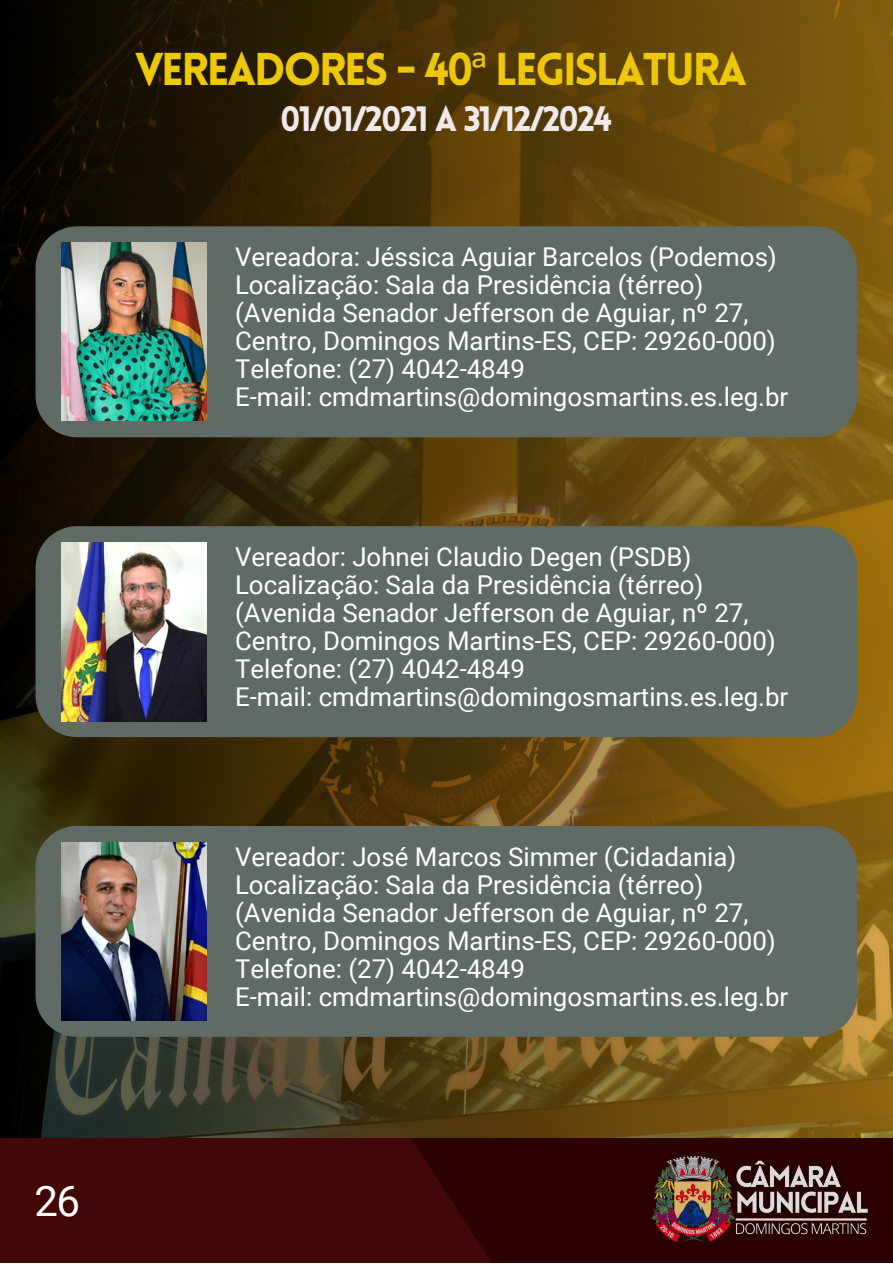
<style>
.page{position:relative;width:893px;height:1264px;background:#fff}
.page>*{position:absolute;margin:0;border:0;box-sizing:border-box;transform-origin:0 0}
.t1{font:900 45px "Lovelo";letter-spacing:-.055em;color:#edc808}
.t2{font:42px "Roboto";color:#fff}
.t3{font:900 34.5px "Lovelo";letter-spacing:-.055em;color:#f1e9e9}
.t4{font:25.8px "Roboto";color:#fff}
.s1{font-family:"Noto Sans";font-weight:400}
</style>
<div class="page">
<img style="left:0;top:0;width:892px;height:1137px">
<div style="left:0;top:1137px;width:892px;height:125px;background:#420707"></div>
<div style="left:411px;top:1137px;width:481px;height:125px;background:#2b0101"></div>
<div style="left:36px;top:226px;width:820px;height:211px;background:#606b65"></div>
<div style="left:36px;top:526px;width:820px;height:211px;background:#606b65"></div>
<div style="left:36px;top:825px;width:820px;height:211px;background:#606b65"></div>
<img style="left:61px;top:242px;width:145px;height:179px">
<img style="left:61px;top:542px;width:145px;height:179px">
<img style="left:61px;top:842px;width:145px;height:178px">
<img style="left:736px;top:1160px;width:132px;height:52px">
<img style="left:651px;top:1155px;width:82px;height:87px">
<img style="left:728px;top:1212px;width:140px;height:30px">
<hr style="left:736px;top:1218px;width:129px;height:2px;background:#fff">
<p class="t1" style="left:135px;top:51px;width:613px">VEREADORES - 40<span class="s1">ª</span> LEGISLATURA</p>
<p class="t3" style="left:280px;top:105px;width:333px">01/01/2021 A 31/12/2024</p>
<p class="t4" style="left:235px;top:242px;width:543px">Vereadora: Jéssica Aguiar Barcelos (Podemos)</p>
<p class="t4" style="left:235px;top:270px;width:470px">Localização: Sala da Presidência (térreo)</p>
<p class="t4" style="left:235px;top:298px;width:515px">(Avenida Senador Jefferson de Aguiar, nº 27,</p>
<p class="t4" style="left:235px;top:326px;width:542px">Centro, Domingos Martins-ES, CEP: 29260-000)</p>
<p class="t4" style="left:235px;top:354px;width:291px">Telefone: (27) 4042-4849</p>
<p class="t4" style="left:235px;top:382px;width:554px">E-mail: cmdmartins@domingosmartins.es.leg.br</p>
<p class="t4" style="left:235px;top:541px;width:458px">Vereador: Johnei Claudio Degen (PSDB)</p>
<p class="t4" style="left:235px;top:570px;width:470px">Localização: Sala da Presidência (térreo)</p>
<p class="t4" style="left:235px;top:598px;width:515px">(Avenida Senador Jefferson de Aguiar, nº 27,</p>
<p class="t4" style="left:235px;top:626px;width:542px">Centro, Domingos Martins-ES, CEP: 29260-000)</p>
<p class="t4" style="left:235px;top:654px;width:291px">Telefone: (27) 4042-4849</p>
<p class="t4" style="left:235px;top:682px;width:554px">E-mail: cmdmartins@domingosmartins.es.leg.br</p>
<p class="t4" style="left:235px;top:841px;width:503px">Vereador: José Marcos Simmer (Cidadania)</p>
<p class="t4" style="left:235px;top:869px;width:470px">Localização: Sala da Presidência (térreo)</p>
<p class="t4" style="left:235px;top:897px;width:515px">(Avenida Senador Jefferson de Aguiar, nº 27,</p>
<p class="t4" style="left:235px;top:925px;width:542px">Centro, Domingos Martins-ES, CEP: 29260-000)</p>
<p class="t4" style="left:235px;top:954px;width:291px">Telefone: (27) 4042-4849</p>
<p class="t4" style="left:235px;top:982px;width:554px">E-mail: cmdmartins@domingosmartins.es.leg.br</p>
<p class="t2" style="left:35px;top:1177px;width:47px">26</p>
</div>
